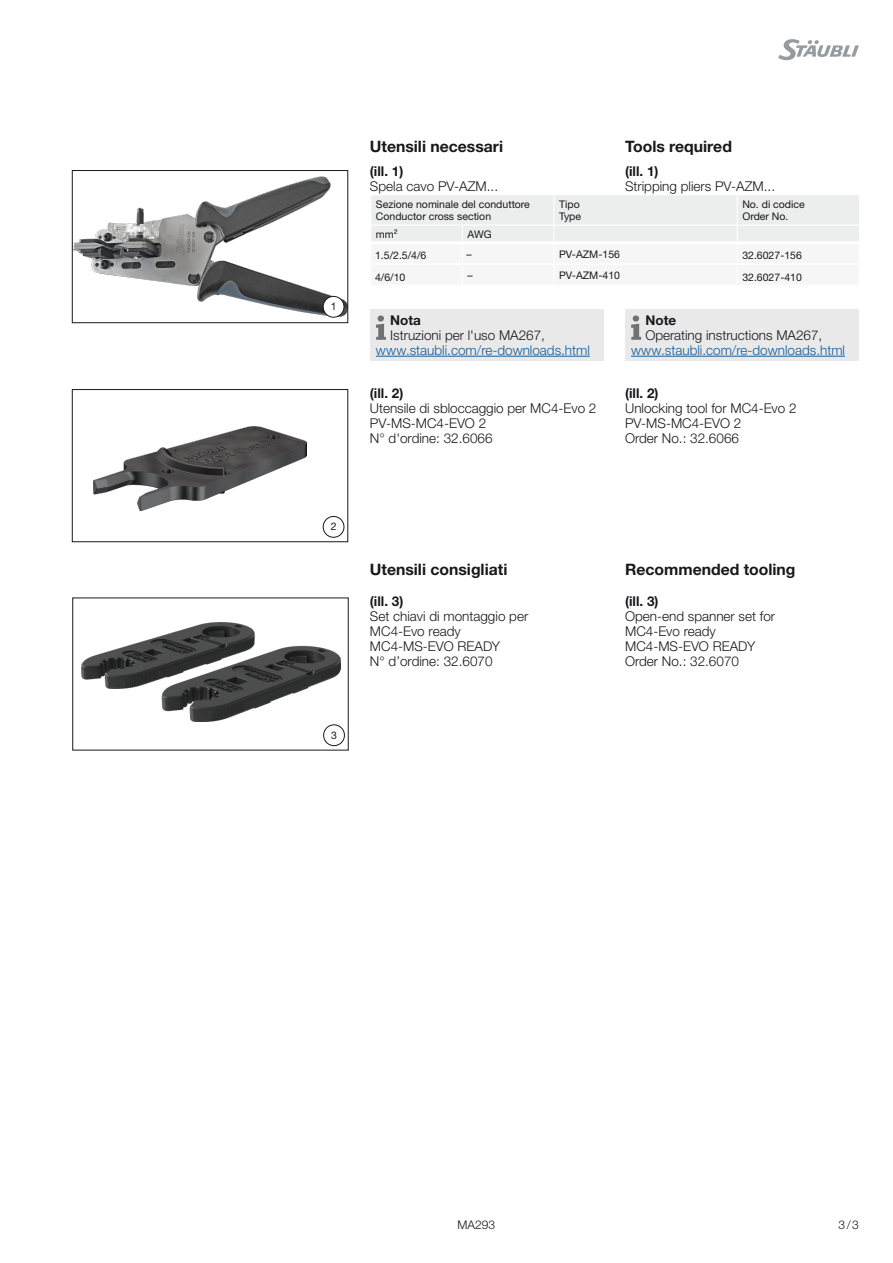
<style>
.page{position:relative;width:893px;height:1263px;background:#fff}
.page>*{position:absolute;margin:0;border:0;box-sizing:border-box;transform-origin:0 0}
.Head_2{font:700 15.75px "Helvetica Neue LTW1 G";color:#1a171c}
.Text_IT{font:300 13.5px/15px "Helvetica Neue LTW1 G";color:#1a171c}
.Text_EN{font:300 13.5px/15px "Helvetica Neue LTW1 G";color:#1a171c}
.Head_3{font:700 13.5px "Helvetica Neue LTW1 G";color:#1a171c}
.Hinweis_IT{font:300 13.5px "Helvetica Neue LTW1 G";color:#165b9a}
.Hinweis_EN{font:300 13.5px "Helvetica Neue LTW1 G";color:#165b9a}
.Hinweis_EN-2{font:300 13.5px "Helvetica Neue LTW1 G";color:#1a171c}
.Hinweis_IT-2{font:300 13.5px "Helvetica Neue LTW1 G";color:#1a171c}
.Hinweis_IT-3{font:700 13.5px "Helvetica Neue LTW1 G";color:#1a171c}
.Hinweis_EN-3{font:700 13.5px "Helvetica Neue LTW1 G";color:#1a171c}
.t1{font:300 12px "Helvetica Neue LTW1 G";color:#1a171c}
.Tabellenkopf{font:10.5px/12px "Helvetica Neue LTW1 G";color:#1a171c}
.Tabellenkörper{font:10.5px "Helvetica Neue LTW1 G";color:#1a171c}
.Bilderzahlen{font:10.5px "Helvetica Neue LTW1 G";color:#1a171c}
</style>
<div class="page">
<svg style="left:778px;top:39px;width:81px;height:21px"></svg>
<div style="left:323px;top:724px;width:22px;height:22px;border:1px solid #1a171c;border-radius:50%"></div>
<img style="left:81px;top:622px;width:259px;height:99px">
<div style="left:72px;top:597px;width:277px;height:153px;border:1px solid #1a171c"></div>
<img style="left:74px;top:176px;width:272px;height:141px">
<div style="left:72px;top:170px;width:276px;height:153px;border:1px solid #1a171c"></div>
<div style="left:323px;top:296px;width:21px;height:21px;background:#fff;border-radius:50%"></div>
<div style="left:323px;top:296px;width:21px;height:22px;border:1px solid #1a171c;border-radius:50%"></div>
<div style="left:323px;top:516px;width:21px;height:22px;border:1px solid #1a171c;border-radius:50%"></div>
<img style="left:94px;top:427px;width:212px;height:84px">
<div style="left:72px;top:389px;width:276px;height:153px;border:1px solid #1a171c"></div>
<div style="left:370px;top:309px;width:234px;height:52px;background:#e9e9ea"></div>
<hr style="left:376px;top:356px;width:214px;height:1px;background:#165b9a">
<svg style="left:376px;top:315px;width:10px;height:25px"></svg>
<div style="left:625px;top:309px;width:234px;height:52px;background:#e9e9ea"></div>
<hr style="left:631px;top:356px;width:214px;height:1px;background:#165b9a">
<svg style="left:631px;top:315px;width:10px;height:25px"></svg>
<div style="left:371px;top:195px;width:488px;height:46px;background:#eceded"></div>
<hr style="left:371px;top:224px;width:91px;height:2px;background:#fff">
<hr style="left:462px;top:224px;width:92px;height:2px;background:#fff">
<hr style="left:554px;top:224px;width:183px;height:2px;background:#fff">
<hr style="left:737px;top:224px;width:122px;height:2px;background:#fff">
<p class="Bilderzahlen" style="left:331px;top:300px;width:7px">1</p>
<p class="Bilderzahlen" style="left:331px;top:520px;width:7px">2</p>
<p class="Bilderzahlen" style="left:331px;top:728px;width:7px">3</p>
<p class="Head_2" style="left:370px;top:136px;width:135px">Utensili necessari</p>
<p class="Head_2" style="left:625px;top:136px;width:108px">Tools required</p>
<p class="Head_3" style="left:370px;top:163px;width:35px">(ill. 1)</p>
<p class="Text_IT" style="left:370px;top:179px;width:121px">Spela cavo PV-AZM...</p>
<p class="Head_3" style="left:625px;top:163px;width:35px">(ill. 1)</p>
<p class="Text_EN" style="left:625px;top:179px;width:143px">Stripping pliers PV-AZM...</p>
<p class="Tabellenkopf" style="left:376px;top:198px;width:155px">Sezione nominale del conduttore<br>Conductor cross section</p>
<p class="Tabellenkopf" style="left:559px;top:198px;width:24px">Tipo<br>Type</p>
<p class="Tabellenkopf" style="left:742px;top:198px;width:64px">No. di codice<br>Order No.</p>
<p class="Tabellenkopf" style="left:376px;top:228px;width:23px">mm²</p>
<p class="Tabellenkopf" style="left:467px;top:228px;width:26px">AWG</p>
<p class="Tabellenkörper" style="left:375px;top:249px;width:53px">1.5/2.5/4/6</p>
<p class="Tabellenkörper" style="left:467px;top:247px;width:7px">–</p>
<p class="Tabellenkörper" style="left:559px;top:247px;width:63px">PV-AZM-156</p>
<p class="Tabellenkörper" style="left:742px;top:249px;width:61px">32.6027-156</p>
<p class="Tabellenkörper" style="left:375px;top:270px;width:32px">4/6/10</p>
<p class="Tabellenkörper" style="left:467px;top:268px;width:7px">–</p>
<p class="Tabellenkörper" style="left:559px;top:268px;width:63px">PV-AZM-410</p>
<p class="Tabellenkörper" style="left:742px;top:270px;width:61px">32.6027-410</p>
<p class="Hinweis_IT-3" style="left:390px;top:312px;width:32px">Nota</p>
<p class="Hinweis_IT-2" style="left:390px;top:327px;width:156px">Istruzioni per l'uso MA267,</p>
<p class="Hinweis_IT" style="left:376px;top:342px;width:215px">www. staubli. com/re-downloads. html</p>
<p class="Head_3" style="left:370px;top:384px;width:35px">(ill. 2)</p>
<p class="Text_IT" style="left:370px;top:400px;width:228px">Utensile di sbloccaggio per MC4-Evo 2</p>
<p class="Text_IT" style="left:370px;top:415px;width:118px">PV-MS-MC4-EVO 2</p>
<p class="Text_IT" style="left:370px;top:430px;width:124px">N° d'ordine: 32.6066</p>
<p class="Hinweis_EN-3" style="left:645px;top:312px;width:32px">Note</p>
<p class="Hinweis_EN-2" style="left:645px;top:327px;width:178px">Operating instructions MA267,</p>
<p class="Hinweis_EN" style="left:631px;top:342px;width:215px">www. staubli. com/re-downloads. html</p>
<p class="Head_3" style="left:625px;top:384px;width:35px">(ill. 2)</p>
<p class="Text_EN" style="left:625px;top:400px;width:173px">Unlocking tool for MC4-Evo 2</p>
<p class="Text_EN" style="left:625px;top:415px;width:118px">PV-MS-MC4-EVO 2</p>
<p class="Text_EN" style="left:625px;top:430px;width:115px">Order No. : 32. 6066</p>
<p class="Head_2" style="left:370px;top:559px;width:139px">Utensili consigliati</p>
<p class="Head_2" style="left:625px;top:559px;width:172px">Recommended tooling</p>
<p class="Head_3" style="left:370px;top:592px;width:35px">(ill. 3)</p>
<p class="Text_IT" style="left:370px;top:608px;width:160px">Set chiavi di montaggio per<br>MC4-Evo ready<br>MC4-MS-EVO READY<br>N° d’ordine: 32.6070</p>
<p class="Head_3" style="left:625px;top:592px;width:35px">(ill. 3)</p>
<p class="Text_EN" style="left:625px;top:608px;width:152px">Open-end spanner set for<br>MC4-Evo ready<br>MC4-MS-EVO READY<br>Order No. : 32. 6070</p>
<p class="t1" style="left:457px;top:1217px;width:39px">MA293</p>
<p class="t1" style="left:839px;top:1217px;width:22px">3/3</p>
</div>
